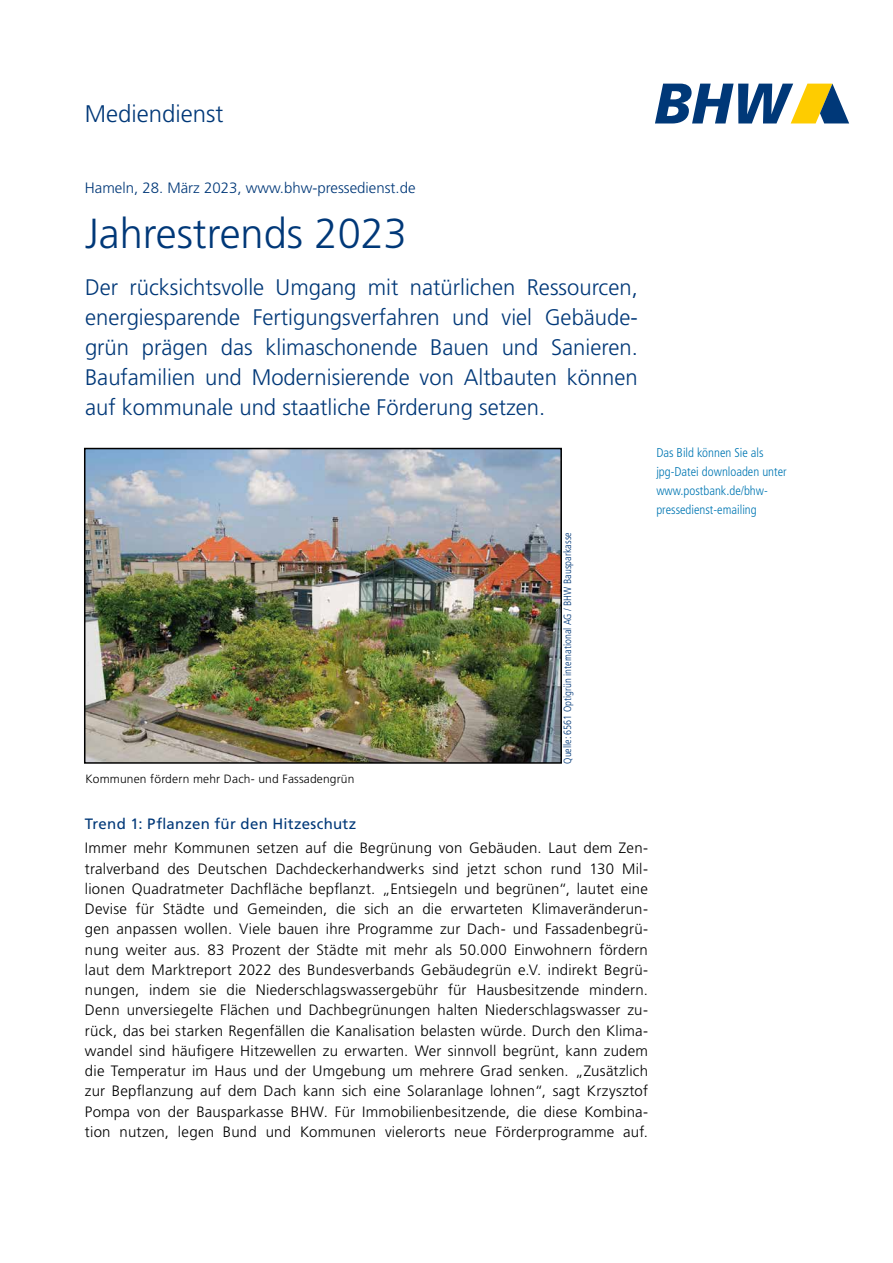
<style>
.page{position:relative;width:893px;height:1263px;background:#fff}
.page>*{position:absolute;margin:0;border:0;box-sizing:border-box;transform-origin:0 0}
.t1{font:300 42px "Frutiger LT Std";color:#003878}
.t2{font:300 24px "Frutiger LT Std";color:#003878}
.t3{font:300 22.5px/30px "Frutiger LT Std";color:#003878;text-align:justify}
.t4{font:300 15px/20.2px "Frutiger LT Std";letter-spacing:.015em;color:#000;text-align:justify}
.t5{font:300 15px "Frutiger LT Std";color:#003878}
.t6{font:15px "Frutiger LT Std";letter-spacing:.02em;color:#003878}
.t7{font:300 condensed 12.75px/18.8px "Frutiger LT Std";color:#0077b3}
.t8{font:300 12px "Frutiger LT Std";letter-spacing:.015em;color:#000}
.t9{font:300 condensed 10.5px "Frutiger LT Std";color:#003878}
</style>
<div class="page">
<svg style="left:655px;top:84px;width:194px;height:39px"></svg>
<img style="left:87px;top:451px;width:472px;height:310px">
<div style="left:84px;top:448px;width:478px;height:316px;border:2px solid #000"></div>
<h2 class="t2" style="left:85px;top:100px;width:140px">Mediendienst</h2>
<p class="t5" style="left:85px;top:179px;width:332px">Hameln, 28. März 2023, www.bhw-pressedienst.de</p>
<h1 class="t1" style="left:85px;top:210px;width:323px">Jahrestrends 2023</h1>
<p class="t3" style="left:85px;top:272px;width:554px">Der rücksichtsvolle Umgang mit natürlichen Ressourcen, energiesparende Fertigungsverfahren und viel Gebäude&shy;grün prägen das klimaschonende Bauen und Sanieren.<br>Baufamilien und Modernisierende von Altbauten können auf kommunale und staatliche Förderung setzen.</p>
<p class="t8" style="left:85px;top:772px;width:271px">Kommunen fördern mehr Dach- und Fassadengrün</p>
<p class="t9" style="left:562px;top:764px;width:233px;rotate:-90deg">Quelle: 6561 Optigrün international AG / BHW Bausparkasse</p>
<p class="t7" style="left:656px;top:444px;width:132px">Das Bild können Sie als jpg-Datei downloaden unter www.postbank.de/bhw&shy;pressedienst-emailing</p>
<p class="t6" style="left:85px;top:815px;width:273px">Trend 1: Pflanzen für den Hitzeschutz</p>
<p class="t4" style="left:85px;top:838px;width:565px">Immer mehr Kommunen setzen auf die Begrünung von Gebäuden. Laut dem Zen&shy;tralverband des Deutschen Dachdeckerhandwerks sind jetzt schon rund 130 Mil&shy;lionen Quadratmeter Dachfläche bepflanzt. „Entsiegeln und begrünen“, lautet eine Devise für Städte und Gemeinden, die sich an die erwarteten Klimaveränderun&shy;gen anpassen wollen. Viele bauen ihre Programme zur Dach- und Fassadenbegrü&shy;nung weiter aus. 83 Prozent der Städte mit mehr als 50.000 Einwohnern fördern laut dem Marktreport 2022 des Bundesverbands Gebäudegrün e.V. indirekt Begrü&shy;nungen, indem sie die Niederschlagswassergebühr für Hausbesitzende mindern.<br>Denn unversiegelte Flächen und Dachbegrünungen halten Niederschlagswasser zu&shy;rück, das bei starken Regenfällen die Kanalisation belasten würde. Durch den Klima&shy;wandel sind häufigere Hitzewellen zu erwarten. Wer sinnvoll begrünt, kann zudem die Temperatur im Haus und der Umgebung um mehrere Grad senken. „Zusätzlich zur Bepflanzung auf dem Dach kann sich eine Solaranlage lohnen“, sagt Krzysztof Pompa von der Bausparkasse BHW. Für Immobilienbesitzende, die diese Kombina&shy;tion nutzen, legen Bund und Kommunen vielerorts neue Förderprogramme auf.</p>
</div>
